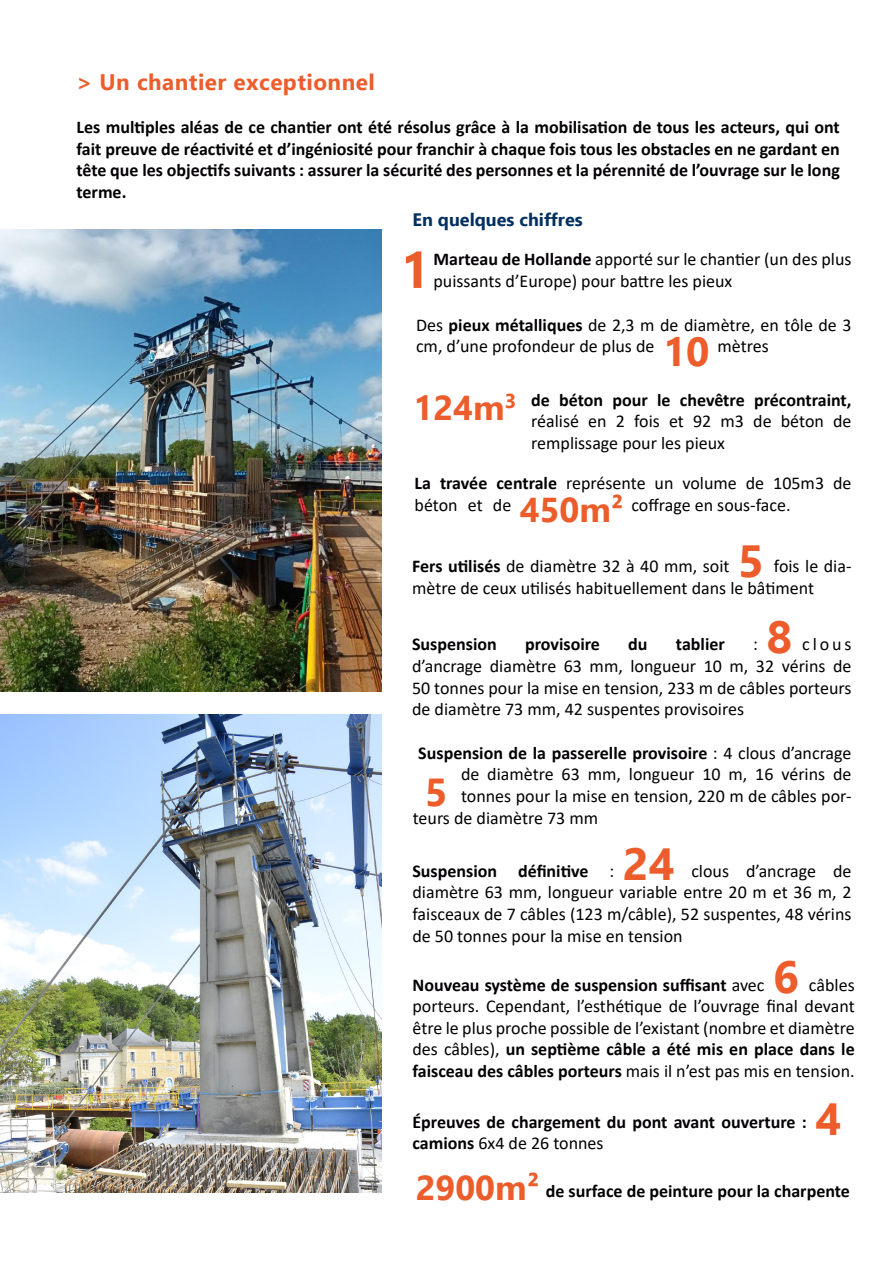
<style>
.page{position:relative;width:893px;height:1263px;background:#fff}
.page>*{position:absolute;margin:0;border:0;box-sizing:border-box;transform-origin:0 0}
.t1{font:700 51px "Ebrima";color:#ed5d2c}
.t2{font:700 45px "Ebrima";color:#ed5d2c}
.t3{font:700 40.5px "Ebrima";color:#ed5d2c}
.t4{font:700 39px "Ebrima";color:#ed5d2c}
.t5{font:700 34.5px "Ebrima";color:#ed5d2c}
.Titre1{font:700 22.5px "Ebrima";letter-spacing:.02em;color:#ed5d2c}
.t6{font:18px/21.6px "Calibri";color:#030003}
.Titre1-2{font:700 18px/21.6px "Calibri";color:#030003;text-align:justify}
.t7{font:700 18px "Ebrima";color:#002f60}
.s1{font-weight:700}
.s2{font-size:31.5px}
.s3{font-weight:400}
</style>
<div class="page">
<img style="left:0;top:230px;width:381px;height:461px">
<img style="left:0;top:714px;width:381px;height:479px">
<p class="Titre1" style="left:77px;top:64px;width:300px">&gt; Un chantier exceptionnel</p>
<p class="Titre1-2" style="left:77px;top:116px;width:765px">Les multiples aléas de ce chantier ont été résolus grâce à la mobilisation de tous les acteurs, qui ont fait preuve de réactivité et d’ingéniosité pour franchir à chaque fois tous les obstacles en ne gardant en tête que les objectifs suivants : assurer la sécurité des personnes et la pérennité de l’ouvrage sur le long terme.</p>
<p class="t7" style="left:412px;top:205px;width:172px">En quelques chiffres</p>
<p class="t1" style="left:401px;top:230px;width:31px">1</p>
<p class="t6" style="left:433px;top:248px;width:419px"><span class="s1">Marteau de Hollande</span> apporté sur le chantier (un des plus puissants d’Europe) pour battre les pieux</p>
<p class="t6" style="left:416px;top:313px;width:437px">Des <span class="s1">pieux métalliques</span> de 2,3 m de diamètre, en tôle de 3 cm, d’une profondeur de plus de</p>
<p class="t3" style="left:663px;top:320px;width:48px">10</p>
<p class="t6" style="left:718px;top:335px;width:53px">mètres</p>
<p class="t5" style="left:414px;top:380px;width:104px">124m<sup>3</sup></p>
<p class="t6" style="left:531px;top:389px;width:322px;text-align:justify"><span class="s1">de béton pour le chevêtre précontraint, </span>réalisé en 2 fois et 92 m3 de béton de remplissage pour les pieux</p>
<p class="t6" style="left:415px;top:472px;width:438px"><span class="s1">La travée centrale</span> représente un volume de 105m3 de béton et de</p>
<p class="t5" style="left:520px;top:482px;width:105px">450m<span class="s2">²</span></p>
<p class="t6" style="left:412px;top:555px;width:319px"><span class="s1">Fers utilisés</span> de diamètre 32 à 40 mm, soit</p>
<p class="t6" style="left:631px;top:494px;width:161px">coffrage en sous-face.</p>
<p class="t2" style="left:738px;top:525px;width:27px">5</p>
<p class="t6" style="left:412px;top:555px;width:441px;text-indent:362px">fois le dia&shy;mètre de ceux utilisés habituellement dans le bâtiment</p>
<p class="t2" style="left:766px;top:602px;width:27px">8</p>
<p class="t6" style="left:412px;top:633px;width:441px;text-align:justify;text-indent:390px">clous d’ancrage diamètre 63 mm, longueur 10 m, 32 vérins de 50 tonnes pour la mise en tension, 233 m de câbles porteurs de diamètre 73 mm, 42 suspentes provisoires</p>
<p class="Titre1-2" style="left:412px;top:633px;width:86px">Suspension</p>
<p class="Titre1-2" style="left:525px;top:633px;width:76px">provisoire</p>
<p class="Titre1-2" style="left:628px;top:633px;width:21px">du</p>
<p class="Titre1-2" style="left:676px;top:633px;width:50px">tablier</p>
<p class="t6" style="left:753px;top:633px;width:6px">:</p>
<p class="Titre1-2" style="left:418px;top:742px;width:435px">Suspension de la passerelle provisoire <span class="s3">: 4 clous d’ancrage</span></p>
<p class="t6" style="left:461px;top:763px;width:392px">de diamètre 63 mm, longueur 10 m, 16 vérins de</p>
<p class="t6" style="left:461px;top:785px;width:392px">tonnes pour la mise en tension, 220 m de câbles por-</p>
<p class="t6" style="left:413px;top:806px;width:187px">teurs de diamètre 73 mm</p>
<p class="t4" style="left:425px;top:761px;width:24px">5</p>
<p class="t2" style="left:623px;top:828px;width:53px">24</p>
<p class="Titre1-2" style="left:412px;top:860px;width:203px">Suspension définitive <span class="s3">:</span></p>
<p class="t6" style="left:412px;top:859px;width:441px;text-align:justify;text-indent:279px">clous d’ancrage de diamètre 63 mm, longueur variable entre 20 m et 36 m, 2 faisceaux de 7 câbles (123 m/câble), 52 suspentes, 48 vérins de 50 tonnes pour la mise en tension</p>
<p class="t2" style="left:773px;top:942px;width:27px">6</p>
<p class="Titre1-2" style="left:412px;top:973px;width:354px">Nouveau système de suspension suffisant <span class="s3">avec</span></p>
<p class="t6" style="left:412px;top:973px;width:444px;text-align:justify;text-indent:396px">câbles porteurs. Cependant, l’esthétique de l’ouvrage final devant être le plus proche possible de l’existant (nombre et diamètre des câbles), <span class="s1">un septième câble a été mis en place dans le faisceau des câbles porteurs</span> mais il n’est pas mis en tension.</p>
<p class="Titre1-2" style="left:412px;top:1111px;width:396px">Épreuves de chargement du pont avant ouverture : camions <span class="s3">6x4 de 26 tonnes</span></p>
<p class="t2" style="left:815px;top:1083px;width:27px">4</p>
<p class="t5" style="left:416px;top:1161px;width:125px">2900m<span class="s2">²</span></p>
<p class="Titre1-2" style="left:546px;top:1180px;width:306px">de surface de peinture pour la charpente</p>
</div>
